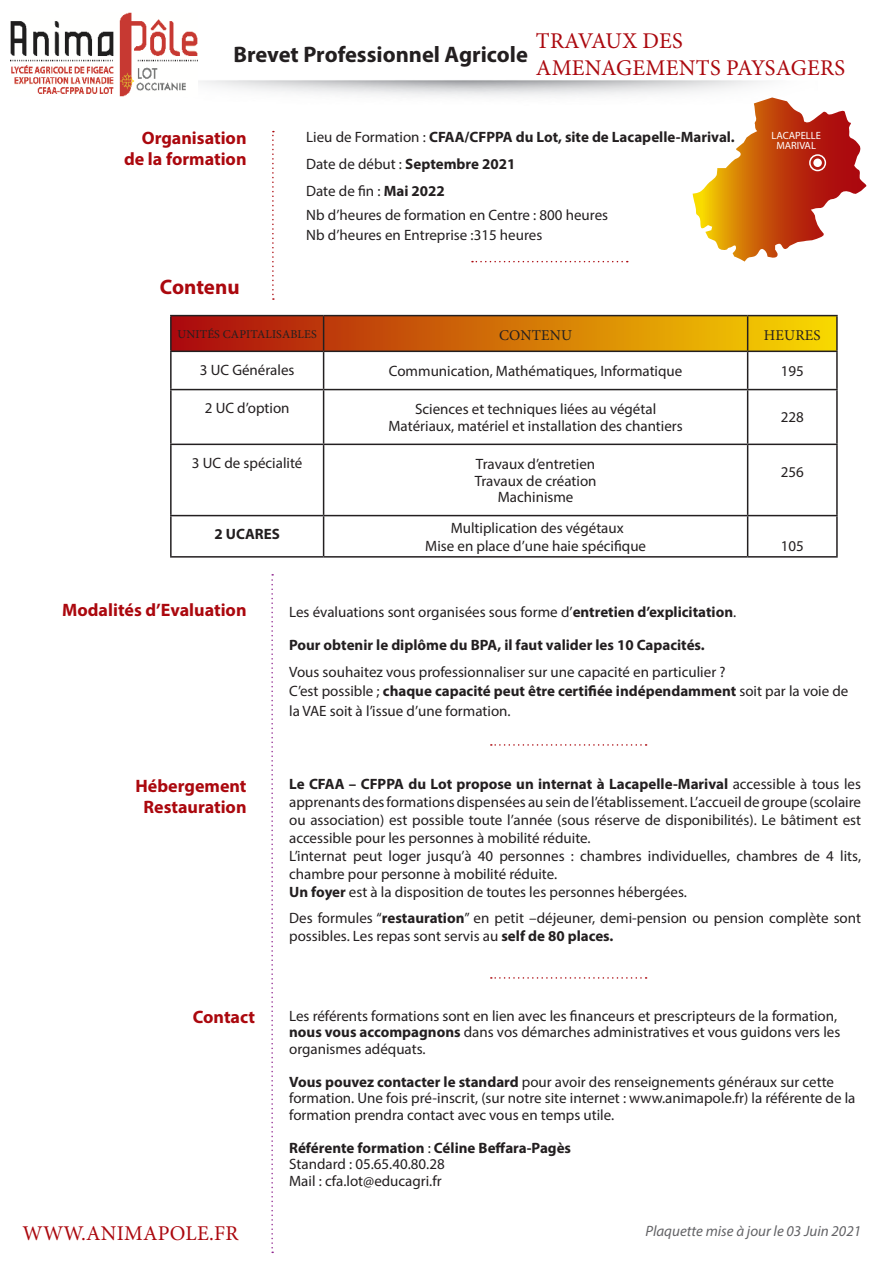
<style>
.page{position:relative;width:893px;height:1263px;background:#fff}
.page>*{position:absolute;margin:0;border:0;box-sizing:border-box;transform-origin:0 0}
.t1{font:22.5px/27px "Minion Pro";letter-spacing:.01em;color:#ab080e}
.t2{font:700 22.5px "Myriad Pro";color:#231f20}
.t3{font:21px "Minion Pro";letter-spacing:.01em;color:#ab080e}
.t4{font:700 21px "Myriad Pro";color:#ab080e}
.t5{font:700 18px/21px "Myriad Pro";color:#ab080e;text-align:center}
.t6{font:15px/18px "Myriad Pro";color:#231f20}
.t7{font:700 15px "Myriad Pro";color:#231f20}
.t8{font:italic 15px "Myriad Pro";color:#636366}
.t9{font:15px "Minion Pro";letter-spacing:.01em;color:#231f20}
.t10{font:12px "Minion Pro";letter-spacing:.01em;color:#231f20}
.t11{font:10.5px "Myriad Pro";color:#fff}
.s1{font-weight:400}
.s2{font-weight:700}
</style>
<div class="page">
<svg style="left:272px;top:131px;width:2px;height:169px"></svg>
<svg style="left:271px;top:574px;width:2px;height:679px"></svg>
<img style="left:123px;top:52px;width:644px;height:45px">
<svg style="left:693px;top:97px;width:174px;height:165px"></svg>
<div style="left:813px;top:159px;width:9px;height:8px;background:#fff;border-radius:50%"></div>
<div style="left:809px;top:154px;width:17px;height:17px;border:2px solid #fff;border-radius:50%"></div>
<svg style="left:472px;top:261px;width:156px;height:1px"></svg>
<svg style="left:491px;top:744px;width:156px;height:2px"></svg>
<svg style="left:491px;top:977px;width:156px;height:2px"></svg>
<img style="left:10px;top:12px;width:187px;height:84px">
<svg style="left:172px;top:316px;width:664px;height:35px;background:#cd6f07"></svg>
<hr style="left:170px;top:315px;width:154px;height:1px;background:#231f20">
<hr style="left:170px;top:316px;width:2px;height:35px;background:#231f20">
<hr style="left:324px;top:315px;width:424px;height:1px;background:#231f20">
<hr style="left:323px;top:316px;width:1px;height:35px;background:#231f20">
<hr style="left:748px;top:315px;width:90px;height:1px;background:#231f20">
<hr style="left:747px;top:316px;width:1px;height:35px;background:#231f20">
<hr style="left:836px;top:316px;width:2px;height:35px;background:#231f20">
<hr style="left:170px;top:351px;width:154px;height:1px;background:#231f20">
<hr style="left:170px;top:352px;width:2px;height:37px;background:#231f20">
<hr style="left:324px;top:351px;width:424px;height:1px;background:#231f20">
<hr style="left:323px;top:352px;width:1px;height:37px;background:#231f20">
<hr style="left:748px;top:351px;width:90px;height:1px;background:#231f20">
<hr style="left:747px;top:352px;width:1px;height:37px;background:#231f20">
<hr style="left:836px;top:352px;width:2px;height:37px;background:#231f20">
<hr style="left:170px;top:389px;width:154px;height:1px;background:#231f20">
<hr style="left:170px;top:390px;width:2px;height:54px;background:#231f20">
<hr style="left:324px;top:389px;width:424px;height:1px;background:#231f20">
<hr style="left:323px;top:390px;width:1px;height:54px;background:#231f20">
<hr style="left:748px;top:389px;width:90px;height:1px;background:#231f20">
<hr style="left:747px;top:390px;width:1px;height:54px;background:#231f20">
<hr style="left:836px;top:390px;width:2px;height:54px;background:#231f20">
<hr style="left:170px;top:444px;width:154px;height:1px;background:#231f20">
<hr style="left:170px;top:445px;width:2px;height:70px;background:#231f20">
<hr style="left:324px;top:444px;width:424px;height:1px;background:#231f20">
<hr style="left:323px;top:445px;width:1px;height:70px;background:#231f20">
<hr style="left:748px;top:444px;width:90px;height:1px;background:#231f20">
<hr style="left:747px;top:445px;width:1px;height:70px;background:#231f20">
<hr style="left:836px;top:445px;width:2px;height:70px;background:#231f20">
<hr style="left:170px;top:515px;width:154px;height:1px;background:#231f20">
<hr style="left:170px;top:516px;width:2px;height:40px;background:#231f20">
<hr style="left:324px;top:515px;width:424px;height:1px;background:#231f20">
<hr style="left:323px;top:516px;width:1px;height:40px;background:#231f20">
<hr style="left:748px;top:515px;width:90px;height:1px;background:#231f20">
<hr style="left:747px;top:516px;width:1px;height:40px;background:#231f20">
<hr style="left:836px;top:516px;width:2px;height:40px;background:#231f20">
<hr style="left:170px;top:556px;width:154px;height:2px;background:#231f20">
<hr style="left:324px;top:556px;width:424px;height:2px;background:#231f20">
<hr style="left:748px;top:556px;width:90px;height:2px;background:#231f20">
<p class="t2" style="left:233px;top:39px;width:296px">Brevet Professionnel Agricole</p>
<p class="t1" style="left:536px;top:28px;width:311px">TRAVAUX DES<br>AMENAGEMENTS PAYSAGERS</p>
<p class="t7" style="left:306px;top:127px;width:430px"><span class="s1">Lieu de Formation :</span> CFAA/CFPPA du Lot, site de Lacapelle-Marival.</p>
<p class="t7" style="left:306px;top:154px;width:211px"><span class="s1">Date de début :</span> Septembre 2021</p>
<p class="t6" style="left:306px;top:182px;width:140px">Date de fin : <span class="s2">Mai 2022</span></p>
<p class="t6" style="left:306px;top:206px;width:303px">Nb d’heures de formation en Centre : 800 heures</p>
<p class="t6" style="left:306px;top:225px;width:238px">Nb d’heures en Entreprise :315 heures</p>
<p class="t11" style="left:771px;top:129px;width:51px">LACAPELLE</p>
<p class="t5" style="left:142px;top:127px;width:106px">Organisation</p>
<p class="t11" style="left:776px;top:139px;width:41px">MARIVAL</p>
<p class="t5" style="left:124px;top:148px;width:124px">de la formation</p>
<p class="t4" style="left:160px;top:273px;width:81px">Contenu</p>
<p class="t10" style="left:178px;top:326px;width:141px">UNITÉS CAPITALISABLES</p>
<p class="t9" style="left:499px;top:325px;width:75px">CONTENU</p>
<p class="t9" style="left:764px;top:325px;width:58px">HEURES</p>
<p class="t6" style="left:200px;top:360px;width:96px">3 UC Générales</p>
<p class="t6" style="left:389px;top:362px;width:295px">Communication, Mathématiques, Informatique</p>
<p class="t6" style="left:781px;top:362px;width:25px">195</p>
<p class="t6" style="left:205px;top:399px;width:86px">2 UC d’option</p>
<p class="t6" style="left:415px;top:400px;width:243px">Sciences et techniques liées au végétal</p>
<p class="t6" style="left:388px;top:417px;width:296px">Matériaux, matériel et installation des chantiers</p>
<p class="t6" style="left:781px;top:408px;width:25px">228</p>
<p class="t6" style="left:192px;top:453px;width:112px">3 UC de spécialité</p>
<p class="t6" style="left:476px;top:455px;width:121px">Travaux d’entretien</p>
<p class="t6" style="left:475px;top:471px;width:123px">Travaux de création</p>
<p class="t6" style="left:498px;top:488px;width:77px">Machinisme</p>
<p class="t7" style="left:214px;top:524px;width:67px">2 UCARES</p>
<p class="t6" style="left:425px;top:519px;width:223px;text-align:center">Multiplication des végétaux<br>Mise en place d’une haie spécifique</p>
<p class="t6" style="left:781px;top:462px;width:25px">256</p>
<p class="t6" style="left:781px;top:537px;width:25px">105</p>
<p class="t5" style="left:62px;top:599px;width:186px">Modalités d’Evaluation</p>
<p class="t5" style="left:136px;top:774px;width:112px">Hébergement<br>Restauration</p>
<p class="t6" style="left:289px;top:602px;width:449px">Les évaluations sont organisées sous forme d’<span class="s2">entretien d’explicitation</span>.</p>
<p class="t6" style="left:289px;top:631px;width:438px;line-height:27px"><span class="s2">Pour obtenir le diplôme du BPA, il faut valider les 10 Capacités.<br></span>Vous souhaitez vous professionnaliser sur une capacité en particulier ?</p>
<p class="t6" style="left:289px;top:681px;width:561px;line-height:19.5px">C’est possible ; <span class="s2">chaque capacité peut être certifiée indépendamment</span> soit par la voie de la VAE soit à l’issue d’une formation.</p>
<p class="t6" style="left:289px;top:775px;width:573px;text-align:justify"><span class="s2">Le CFAA – CFPPA du Lot propose un internat à Lacapelle-Marival</span> accessible à tous les apprenants des formations dispensées au sein de l’établissement. L’accueil de groupe (scolaire ou association) est possible toute l’année (sous réserve de disponibilités). Le bâtiment est accessible pour les personnes à mobilité réduite.</p>
<p class="t6" style="left:289px;top:847px;width:573px">L’internat peut loger jusqu’à 40 personnes : chambres individuelles, chambres de 4 lits, chambre pour personne à mobilité réduite.</p>
<p class="t6" style="left:289px;top:883px;width:399px"><span class="s2">Un foyer</span> est à la disposition de toutes les personnes hébergées.</p>
<p class="t6" style="left:289px;top:909px;width:573px">Des formules “<span class="s2">restauration</span>” en petit –déjeuner, demi-pension ou pension complète sont possibles. Les repas sont servis au <span class="s2">self de 80 places.</span></p>
<p class="t5" style="left:193px;top:1006px;width:64px">Contact</p>
<p class="t6" style="left:289px;top:1007px;width:553px;line-height:16.5px">Les référents formations sont en lien avec les financeurs et prescripteurs de la formation, <span class="s2">nous vous accompagnons</span> dans vos démarches administratives et vous guidons vers les organismes adéquats.</p>
<p class="t6" style="left:289px;top:1073px;width:568px;line-height:16.5px"><span class="s2">Vous pouvez contacter le standard</span> pour avoir des renseignements généraux sur cette formation. Une fois pré-inscrit, (sur notre site internet : www.animapole.fr) la référente de la formation prendra contact avec vous en temps utile.</p>
<p class="t6" style="left:289px;top:1139px;width:283px;line-height:16.5px"><span class="s2">Référente formation</span> : <span class="s2">Céline Beffara-Pagès<br></span>Standard : 05.65.40.80.28<br>Mail : cfa.lot@educagri.fr</p>
<p class="t8" style="left:645px;top:1222px;width:217px">Plaquette mise à jour le 03 Juin 2021</p>
<p class="t3" style="left:22px;top:1219px;width:218px">WWW.ANIMAPOLE.FR</p>
</div>
